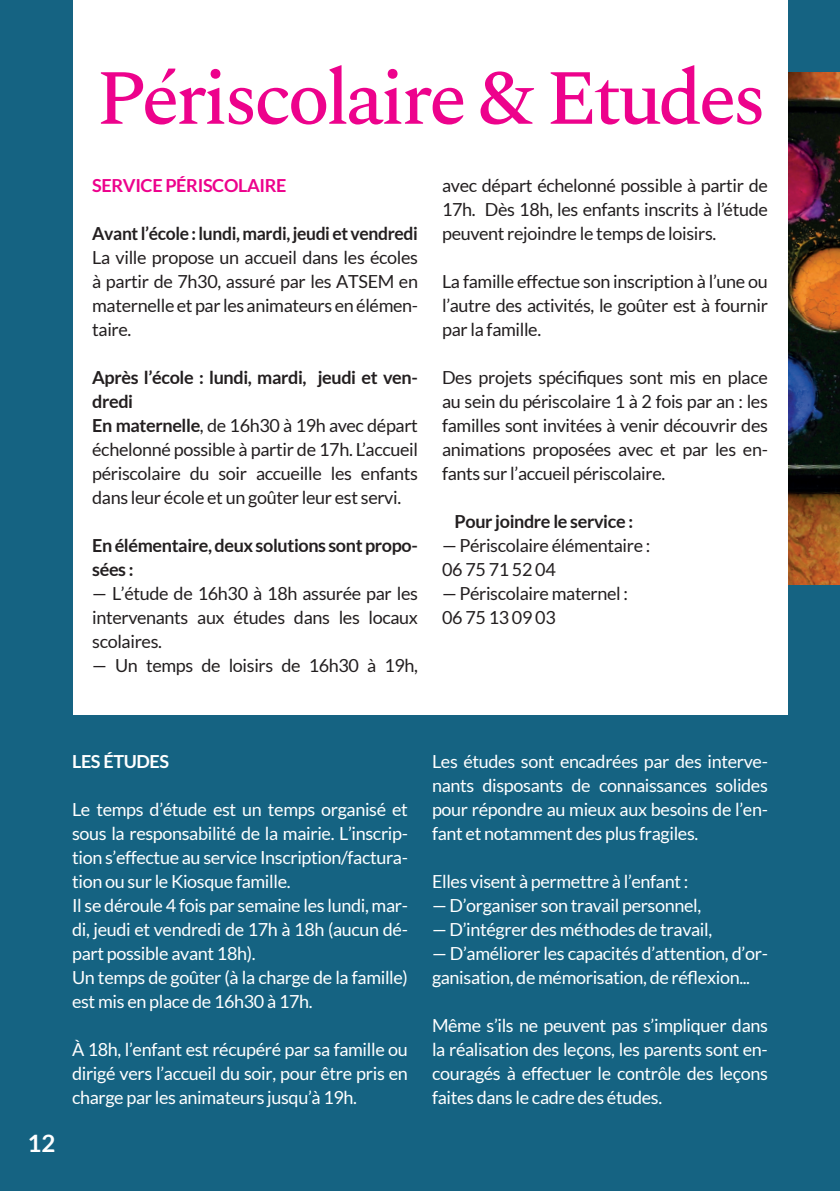
<style>
.page{position:relative;width:840px;height:1191px;background:#fff}
.page>*{position:absolute;margin:0;border:0;box-sizing:border-box;transform-origin:0 0}
.t1{font:500 78px "Spectral";letter-spacing:-.05em;color:#ed028c}
.t2{font:700 24px "Lato";color:#fff}
.t3{font:18px/24px "Lato";letter-spacing:-.02em;color:#fff;text-align:justify}
.t4{font:18px/24px "Lato";letter-spacing:-.02em;color:#231f20;text-align:justify}
.t5{font:700 18px/24px "Lato";letter-spacing:-.02em;color:#231f20}
.t6{font:700 18px "Lato";letter-spacing:-.02em;color:#ed028c}
.t7{font:700 18px "Lato";letter-spacing:-.02em;color:#fff}
.s1{font-weight:700}
</style>
<div class="page">
<div style="left:0;top:0;width:839px;height:1191px;background:#156382"></div>
<img style="left:787px;top:72px;width:52px;height:512px">
<div style="left:73px;top:0;width:714px;height:714px;background:#fff"></div>
<h1 class="t1" style="left:96px;top:41px;width:671px">Périscolaire &amp; Etudes</h1>
<p class="t6" style="left:92px;top:175px;width:196px">SERVICE PÉRISCOLAIRE</p>
<p class="t5" style="left:92px;top:221px;width:327px">Avant l’école : lundi, mardi, jeudi et vendredi</p>
<p class="t4" style="left:92px;top:245px;width:327px">La ville propose un accueil dans les écoles à partir de 7h30, assuré par les ATSEM en maternelle et par les animateurs en élémen&shy;taire.</p>
<p class="t4" style="left:92px;top:365px;width:327px;text-align:left"><span class="s1">Après l’école : lundi, mardi, jeudi et ven&shy;dredi<br>En maternelle</span>, de 16h30 à 19h avec départ échelonné possible à partir de 17h. L’accueil périscolaire du soir accueille les enfants dans leur école et un goûter leur est servi.</p>
<p class="t5" style="left:92px;top:533px;width:327px">En élémentaire, deux solutions sont propo&shy;sées :</p>
<p class="t4" style="left:92px;top:581px;width:327px">— L’étude de 16h30 à 18h assurée par les intervenants aux études dans les locaux scolaires.</p>
<p class="t4" style="left:92px;top:653px;width:327px">— Un temps de loisirs de 16h30 à 19h,</p>
<p class="t4" style="left:442px;top:173px;width:327px">avec départ échelonné possible à partir de 17h. Dès 18h, les enfants inscrits à l’étude peuvent rejoindre le temps de loisirs.</p>
<p class="t4" style="left:442px;top:269px;width:327px">La famille effectue son inscription à l’une ou l’autre des activités, le goûter est à fournir par la famille.</p>
<p class="t4" style="left:442px;top:365px;width:327px">Des projets spécifiques sont mis en place au sein du périscolaire 1 à 2 fois par an : les familles sont invitées à venir découvrir des animations proposées avec et par les en&shy;fants sur l’accueil périscolaire.</p>
<p class="t5" style="left:454px;top:509px;width:180px">Pour joindre le service :</p>
<p class="t4" style="left:442px;top:533px;width:210px">— Périscolaire élémentaire :<br>06 75 71 52 04</p>
<p class="t4" style="left:442px;top:581px;width:187px">— Périscolaire maternel :<br>06 75 13 09 03</p>
<h2 class="t2" style="left:27px;top:1129px;width:29px">12</h2>
<p class="t7" style="left:72px;top:751px;width:98px">LES ÉTUDES</p>
<p class="t3" style="left:72px;top:797px;width:337px;text-align:left">Le temps d’étude est un temps organisé et sous la responsabilité de la mairie. L’inscrip&shy;tion s’effectue au service Inscription/factura&shy;tion ou sur le Kiosque famille.<br>Il se déroule 4 fois par semaine les lundi, mar&shy;di, jeudi et vendredi de 17h à 18h (aucun dé&shy;part possible avant 18h).<br>Un temps de goûter (à la charge de la famille) est mis en place de 16h30 à 17h.</p>
<p class="t3" style="left:72px;top:1037px;width:337px">À 18h, l’enfant est récupéré par sa famille ou dirigé vers l’accueil du soir, pour être pris en charge par les animateurs jusqu’à 19h.</p>
<p class="t3" style="left:432px;top:749px;width:337px">Les études sont encadrées par des interve&shy;nants disposants de connaissances solides pour répondre au mieux aux besoins de l’en&shy;fant et notamment des plus fragiles.</p>
<p class="t3" style="left:432px;top:869px;width:258px">Elles visent à permettre à l’enfant :</p>
<p class="t3" style="left:432px;top:893px;width:270px">— D’organiser son travail personnel,</p>
<p class="t3" style="left:432px;top:917px;width:281px">— D’intégrer des méthodes de travail,</p>
<p class="t3" style="left:432px;top:941px;width:337px">— D’améliorer les capacités d’attention, d’or&shy;ganisation, de mémorisation, de réflexion...</p>
<p class="t3" style="left:432px;top:1013px;width:337px">Même s’ils ne peuvent pas s’impliquer dans la réalisation des leçons, les parents sont en&shy;couragés à effectuer le contrôle des leçons faites dans le cadre des études.</p>
</div>
